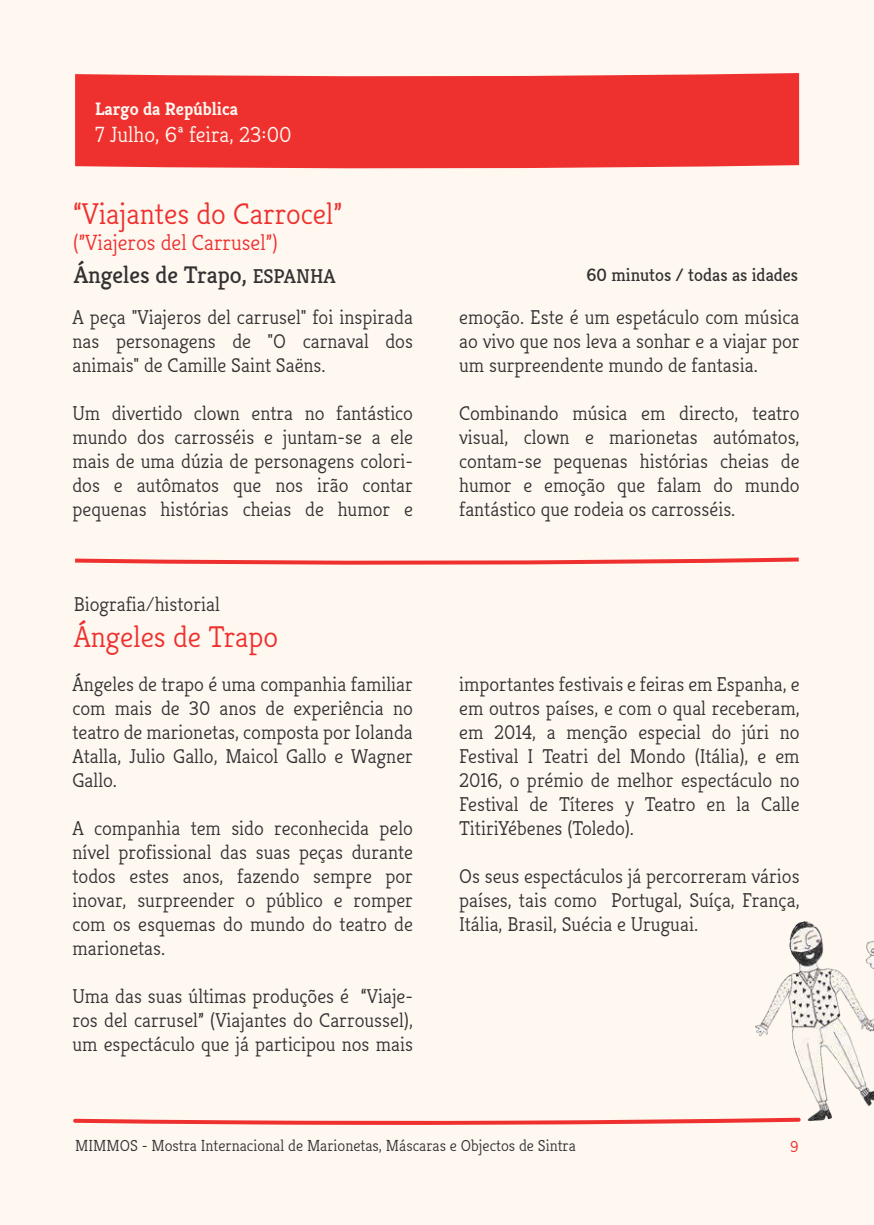
<style>
.page{position:relative;width:874px;height:1225px;background:#fff}
.page>*{position:absolute;margin:0;border:0;box-sizing:border-box;transform-origin:0 0}
.t1{font:300 30px "Kreon";color:#ee312f}
.t2{font:24px "Kreon";color:#333132}
.t3{font:300 22px "Kreon";color:#ee312f}
.t4{font:300 22px "Kreon";color:#fff8f1}
.t5{font:300 20px/24px "Kreon";color:#333132;text-align:justify}
.t6{font:18px "Kreon";color:#333132}
.t7{font:700 18px "Kreon";color:#fff8f1}
.t8{font:300 16px "Kreon";color:#333132}
.t9{font:300 16px "Kreon";color:#ee312f}
.s1{font-size:20px}
</style>
<div class="page">
<div style="left:0;top:0;width:873px;height:1225px;background:#fff8f1"></div>
<svg style="left:73px;top:1118px;width:727px;height:7px"></svg>
<svg style="left:75px;top:557px;width:724px;height:7px"></svg>
<div style="left:75px;top:73px;width:723px;height:96px;background:#ee312f"></div>
<img style="left:755px;top:921px;width:118px;height:199px">
<p class="t7" style="left:95px;top:98px;width:144px">Largo da República</p>
<p class="t4" style="left:95px;top:122px;width:198px">7 Julho, 6ª feira, 23:00</p>
<h1 class="t1" style="left:73px;top:197px;width:270px">“Viajantes do Carrocel”</h1>
<p class="t3" style="left:73px;top:230px;width:206px">(”Viajeros del Carrusel”)</p>
<p class="t2" style="left:74px;top:260px;width:263px">Ángeles de Trapo, <span class="s1">ESPANHA</span></p>
<p class="t5" style="left:72px;top:306px;width:342px">A peça "Viajeros del carrusel" foi inspirada nas personagens de "O carnaval dos animais" de Camille Saint Saëns.</p>
<p class="t5" style="left:72px;top:402px;width:342px">Um divertido clown entra no fantástico mundo dos carrosséis e juntam-se a ele mais de uma dúzia de personagens colori&shy;dos e autômatos que nos irão contar pequenas histórias cheias de humor e</p>
<p class="t5" style="left:74px;top:592px;width:148px">Biografia/historial</p>
<h1 class="t1" style="left:74px;top:619px;width:206px">Ángeles de Trapo</h1>
<p class="t5" style="left:72px;top:672px;width:342px">Ángeles de trapo é uma companhia familiar com mais de 30 anos de experiência no teatro de marionetas, composta por Iolanda Atalla, Julio Gallo, Maicol Gallo e Wagner Gallo.</p>
<p class="t5" style="left:72px;top:816px;width:342px">A companhia tem sido reconhecida pelo nível profissional das suas peças durante todos estes anos, fazendo sempre por inovar, surpreender o público e romper com os esquemas do mundo do teatro de marionetas.</p>
<p class="t5" style="left:72px;top:984px;width:342px">Uma das suas últimas produções é “Viaje&shy;ros del carrusel” (Viajantes do Carroussel), um espectáculo que já participou nos mais</p>
<p class="t6" style="left:586px;top:264px;width:213px">60 minutos / todas as idades</p>
<p class="t5" style="left:459px;top:306px;width:342px">emoção. Este é um espetáculo com música ao vivo que nos leva a sonhar e a viajar por um surpreendente mundo de fantasia.</p>
<p class="t5" style="left:459px;top:402px;width:342px">Combinando música em directo, teatro visual, clown e marionetas autómatos, contam-se pequenas histórias cheias de humor e emoção que falam do mundo fantástico que rodeia os carrosséis.</p>
<p class="t5" style="left:459px;top:672px;width:342px">importantes festivais e feiras em Espanha, e em outros países, e com o qual receberam, em 2014, a menção especial do júri no Festival I Teatri del Mondo (Itália), e em 2016, o prémio de melhor espectáculo no Festival de Títeres y Teatro en la Calle TitiriYébenes (Toledo).</p>
<p class="t5" style="left:459px;top:864px;width:342px">Os seus espectáculos já percorreram vários países, tais como Portugal, Suíça, França, Itália, Brasil, Suécia e Uruguai.</p>
<p class="t8" style="left:75px;top:1137px;width:502px">MIMMOS - Mostra Internacional de Marionetas, Máscaras e Objectos de Sintra</p>
<p class="t9" style="left:789px;top:1137px;width:10px">9</p>
</div>
